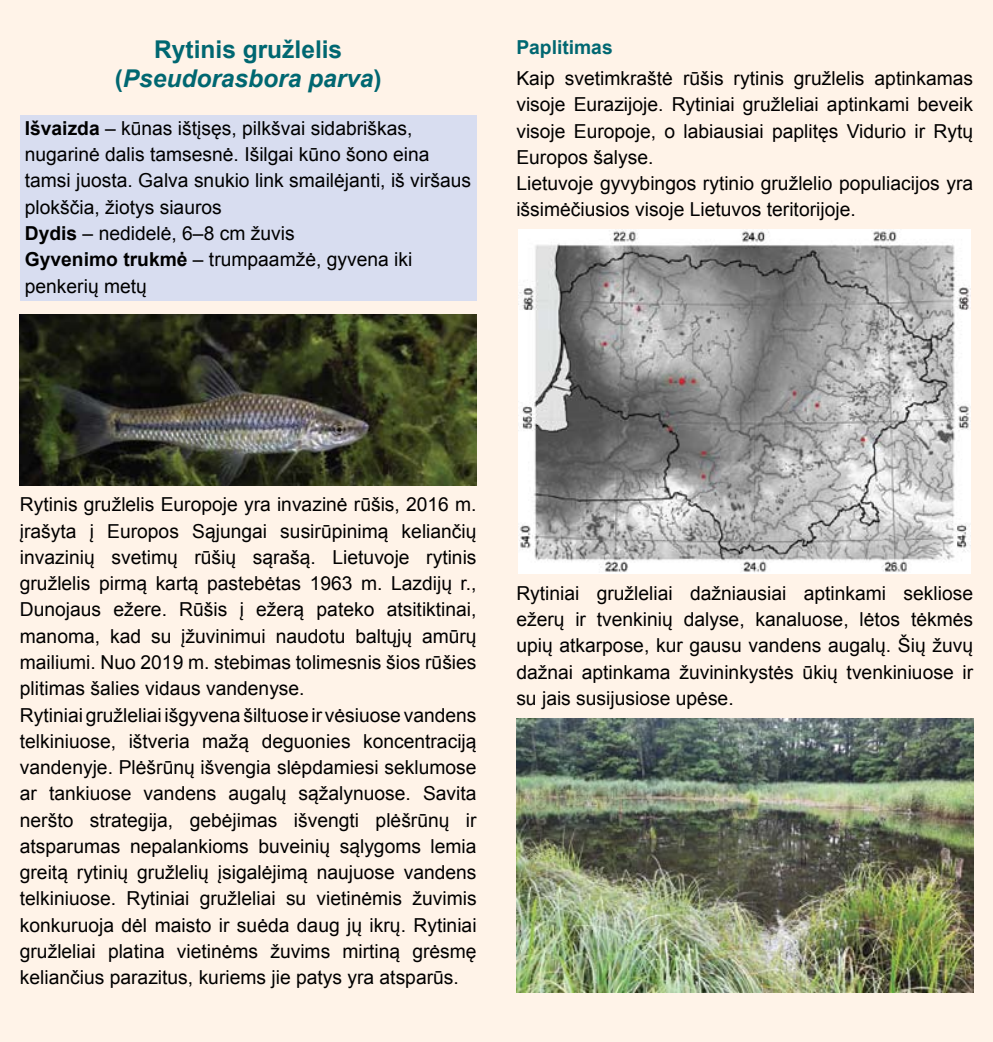
<style>
.page{position:relative;width:993px;height:1042px;background:#fff}
.page>*{position:absolute;margin:0;border:0;box-sizing:border-box;transform-origin:0 0}
.t1{font:700 24.5px/29.8px "Arial";color:#006771;text-align:center}
.t2{font:19.25px/26.2px "Arial";color:#000}
.t3{font:700 19.25px "Arial";color:#006771}
.s1{font-style:italic}
.s2{font-weight:700}
</style>
<div class="page">
<div style="left:0;top:0;width:496px;height:1042px;background:#fff3e8"></div>
<div style="left:496px;top:0;width:496px;height:1042px;background:#fff3e8"></div>
<div style="left:20px;top:116px;width:456px;height:185px;background:#d8ddf0"></div>
<img style="left:20px;top:315px;width:456px;height:170px">
<img style="left:518px;top:230px;width:452px;height:343px">
<img style="left:516px;top:718px;width:456px;height:274px">
<p class="t1" style="left:115px;top:35px;width:268px">Rytinis gružlelis (<span class="s1">Pseudorasbora parva</span>)</p>
<p class="t2" style="left:25px;top:115px;width:448px"><span class="s2">Išvaizda</span> – kūnas ištįsęs, pilkšvai sidabriškas, nugarinė dalis tamsesnė. Išilgai kūno šono eina tamsi juosta. Galva snukio link smailėjanti, iš viršaus plokščia, žiotys siauros<br><span class="s2">Dydis</span> – nedidelė, 6–8 cm žuvis<br><span class="s2">Gyvenimo trukmė</span> – trumpaamžė, gyvena iki penkerių metų</p>
<p class="t3" style="left:516px;top:34px;width:98px">Paplitimas</p>
<p class="t2" style="left:516px;top:65px;width:458px">Kaip svetimkraštė rūšis rytinis gružlelis aptinkamas visoje Eurazijoje. Rytiniai gružleliai aptinkami beveik visoje Europoje, o labiausiai paplitęs Vidurio ir Rytų Europos šalyse.<br>Lietuvoje gyvybingos rytinio gružlelio populiacijos yra išsimėčiusios visoje Lietuvos teritorijoje.</p>
<p class="t2" style="left:20px;top:492px;width:458px">Rytinis gružlelis Europoje yra invazinė rūšis, 2016 m. įrašyta į Europos Sąjungai susirūpinimą keliančių invazinių svetimų rūšių sąrašą. Lietuvoje rytinis gružlelis pirmą kartą pastebėtas 1963 m. Lazdijų r., Dunojaus ežere. Rūšis į ežerą pateko atsitiktinai, manoma, kad su įžuvinimui naudotu baltųjų amūrų mailiumi. Nuo 2019 m. stebimas tolimesnis šios rūšies plitimas šalies vidaus vandenyse.<br>Rytiniai gružleliai išgyvena šiltuose ir vėsiuose vandens telkiniuose, ištveria mažą deguonies koncentraciją vandenyje. Plėšrūnų išvengia slėpdamiesi seklumose ar tankiuose vandens augalų sąžalynuose. Savita neršto strategija, gebėjimas išvengti plėšrūnų ir atsparumas nepalankioms buveinių sąlygoms lemia greitą rytinių gružlelių įsigalėjimą naujuose vandens telkiniuose. Rytiniai gružleliai su vietinėmis žuvimis konkuruoja dėl maisto ir suėda daug jų ikrų. Rytiniai gružleliai platina vietinėms žuvims mirtiną grėsmę keliančius parazitus, kuriems jie patys yra atsparūs.</p>
<p class="t2" style="left:516px;top:580px;width:458px;text-align:justify">Rytiniai gružleliai dažniausiai aptinkami sekliose ežerų ir tvenkinių dalyse, kanaluose, lėtos tėkmės upių atkarpose, kur gausu vandens augalų. Šių žuvų dažnai aptinkama žuvininkystės ūkių tvenkiniuose ir su jais susijusiose upėse.</p>
</div>
